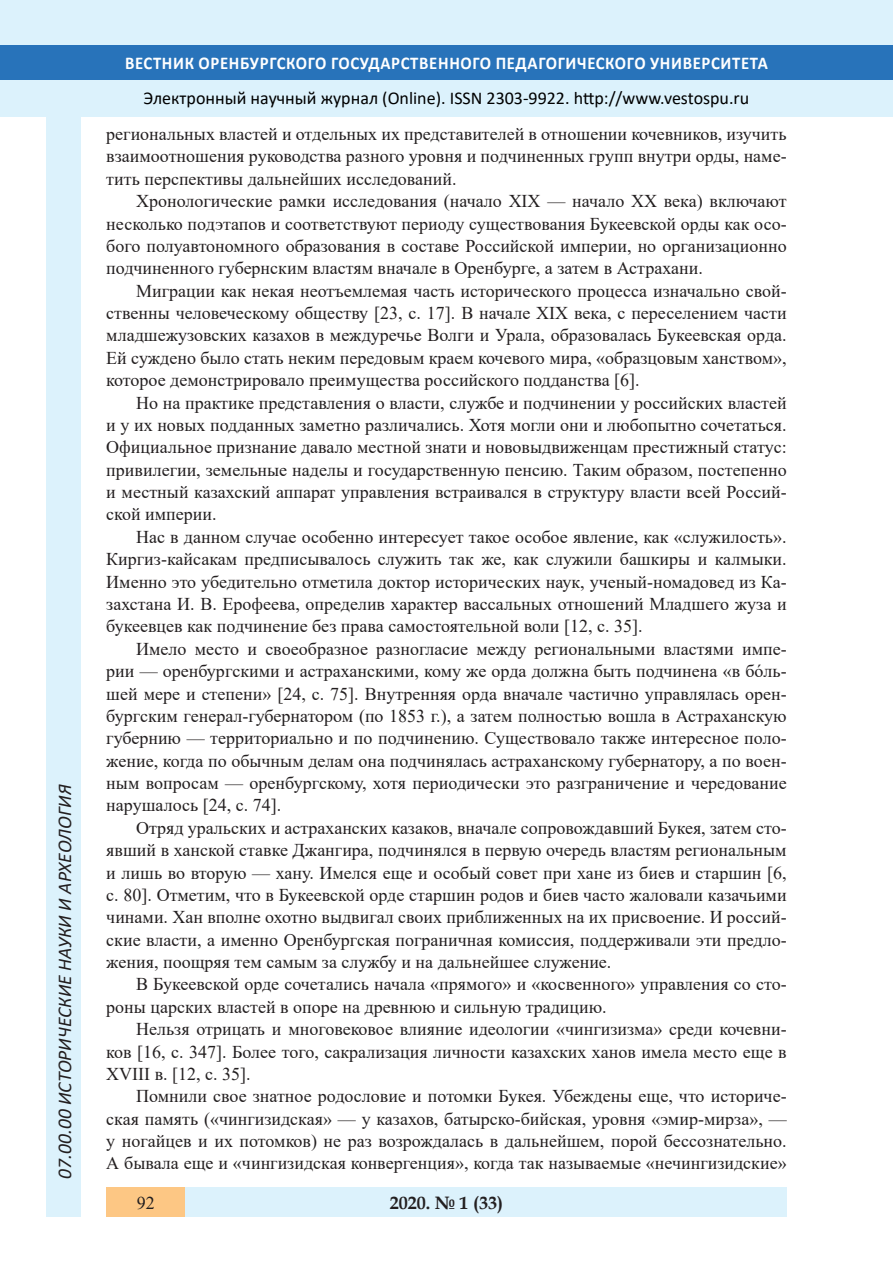
<style>
.page{position:relative;width:893px;height:1263px;background:#fff}
.page>*{position:absolute;margin:0;border:0;box-sizing:border-box;transform-origin:0 0}
.t1{font:italic 19.5px "Calibri";color:#231f20}
.Стиль2{font:18px/22.4px "Times New Roman";color:#231f20;text-align:justify}
.t2{font:18px "Calibri";color:#000}
.t3{font:700 18px "Calibri";letter-spacing:.04em;color:#fff;scale:.93 1}
.t4{font:700 18px "Book Antiqua";color:#231f20}
</style>
<div class="page">
<div style="left:0;top:0;width:893px;height:116px;background:#dcf2fc"></div>
<div style="left:0;top:45px;width:893px;height:34px;background:#2873ba"></div>
<div style="left:106px;top:1188px;width:681px;height:29px;background:#dcf2fc"></div>
<div style="left:106px;top:1188px;width:79px;height:29px;background:#fdc784"></div>
<div style="left:47px;top:116px;width:34px;height:1101px;background:#dcf2fc"></div>
<p class="t1" style="left:51px;top:1179px;width:395px;rotate:-90deg">07.00.00 ИСТОРИЧЕСКИЕ НАУКИ И АРХЕОЛОГИЯ</p>
<p class="t1" style="left:51px;top:1105px;width:206px;rotate:-90deg">БИОЛОГИЧЕСКИЕ НАУКИ</p>
<p class="t1" style="left:51px;top:1169px;width:11px;rotate:-90deg">3</p>
<p class="t3" style="left:125px;top:50px;width:693px">ВЕСТНИК ОРЕНБУРГСКОГО ГОСУДАРСТВЕННОГО ПЕДАГОГИЧЕСКОГО УНИВЕРСИТЕТА</p>
<p class="t2" style="left:144px;top:85px;width:607px">Электронный научный журнал (Online). ISSN 2303-9922. http://www.vestospu.ru</p>
<p class="t2" style="left:583px;top:85px;width:13px">t</p>
<p class="t2" style="left:583px;top:85px;width:13px">t</p>
<p class="Стиль2" style="left:106px;top:122px;width:682px">региональных властей и отдельных их представителей в отношении кочевников, изучить взаимоотношения руководства разного уровня и подчиненных групп внутри орды, наме&shy;тить перспективы дальнейших исследований.</p>
<p class="Стиль2" style="left:106px;top:189px;width:682px;text-indent:30px">Хронологические рамки исследования (начало XIX — начало XX века) включают несколько подэтапов и соответствуют периоду существования Букеевской орды как осо&shy;бого полуавтономного образования в составе Российской империи, но организационно подчиненного губернским властям вначале в Оренбурге, а затем в Астрахани.</p>
<p class="Стиль2" style="left:106px;top:279px;width:682px;text-indent:30px">Миграции как некая неотъемлемая часть исторического процесса изначально свой&shy;ственны человеческому обществу [23, с. 17]. В начале XIX века, с переселением части младшежузовских казахов в междуречье Волги и Урала, образовалась Букеевская орда.<br>Ей суждено было стать неким передовым краем кочевого мира, «образцовым ханством», которое демонстрировало преимущества российского подданства [6].</p>
<p class="Стиль2" style="left:106px;top:391px;width:682px;text-indent:30px">Но на практике представления о власти, службе и подчинении у российских властей и у их новых подданных заметно различались. Хотя могли они и любопытно сочетаться.<br>Официальное признание давало местной знати и нововыдвиженцам престижный статус: привилегии, земельные наделы и государственную пенсию. Таким образом, постепенно и местный казахский аппарат управления встраивался в структуру власти всей Россий&shy;ской империи.</p>
<p class="Стиль2" style="left:106px;top:525px;width:682px;text-indent:30px">Нас в данном случае особенно интересует такое особое явление, как «служилость».<br>Киргиз-кайсакам предписывалось служить так же, как служили башкиры и калмыки.<br>Именно это убедительно отметила доктор исторических наук, ученый-номадовед из Ка&shy;захстана И. В. Ерофеева, определив характер вассальных отношений Младшего жуза и букеевцев как подчинение без права самостоятельной воли [12, с. 35].</p>
<p class="Стиль2" style="left:106px;top:637px;width:682px;text-indent:30px">Имело место и своеобразное разногласие между региональными властями импе&shy;рии — оренбургскими и астраханскими, кому же орда должна быть подчинена «в бóль&shy;шей мере и степени» [24, с. 75]. Внутренняя орда вначале частично управлялась орен&shy;бургским генерал-губернатором (по 1853 г.), а затем полностью вошла в Астраханскую губернию — территориально и по подчинению. Существовало также интересное поло&shy;жение, когда по обычным делам она подчинялась астраханскому губернатору, а по воен&shy;ным вопросам — оренбургскому, хотя периодически это разграничение и чередование нарушалось [24, с. 74].</p>
<p class="Стиль2" style="left:106px;top:816px;width:682px;text-indent:30px">Отряд уральских и астраханских казаков, вначале сопровождавший Букея, затем сто&shy;явший в ханской ставке Джангира, подчинялся в первую очередь властям региональным и лишь во вторую — хану. Имелся еще и особый совет при хане из биев и старшин [6, с. 80]. Отметим, что в Букеевской орде старшин родов и биев часто жаловали казачьими чинами. Хан вполне охотно выдвигал своих приближенных на их присвоение. И россий&shy;ские власти, а именно Оренбургская пограничная комиссия, поддерживали эти предло&shy;жения, поощряя тем самым за службу и на дальнейшее служение.</p>
<p class="Стиль2" style="left:106px;top:973px;width:682px;text-indent:30px">В Букеевской орде сочетались начала «прямого» и «косвенного» управления со сто&shy;роны царских властей в опоре на древнюю и сильную традицию.</p>
<p class="Стиль2" style="left:106px;top:1017px;width:682px;text-indent:30px">Нельзя отрицать и многовековое влияние идеологии «чингизизма» среди кочевни&shy;ков [16, с. 347]. Более того, сакрализация личности казахских ханов имела место еще в XVIII в. [12, с. 35].</p>
<p class="Стиль2" style="left:106px;top:1084px;width:682px;text-indent:30px">Помнили свое знатное родословие и потомки Букея. Убеждены еще, что историче&shy;ская память («чингизидская» — у казахов, батырско-бийская, уровня «эмир-мирза», — у ногайцев и их потомков) не раз возрождалась в дальнейшем, порой бессознательно.<br>А бывала еще и «чингизидская конвергенция», когда так называемые «нечингизидские»</p>
<p class="t4" style="left:390px;top:1190px;width:115px">2020. № 1 (33)</p>
<p class="Стиль2" style="left:137px;top:1191px;width:19px">92</p>
<p class="t4" style="left:460px;top:1190px;width:39px">2 6</p>
<p class="t4" style="left:408px;top:1190px;width:19px">18</p>
<p class="t4" style="left:479px;top:1190px;width:19px">25</p>
</div>
